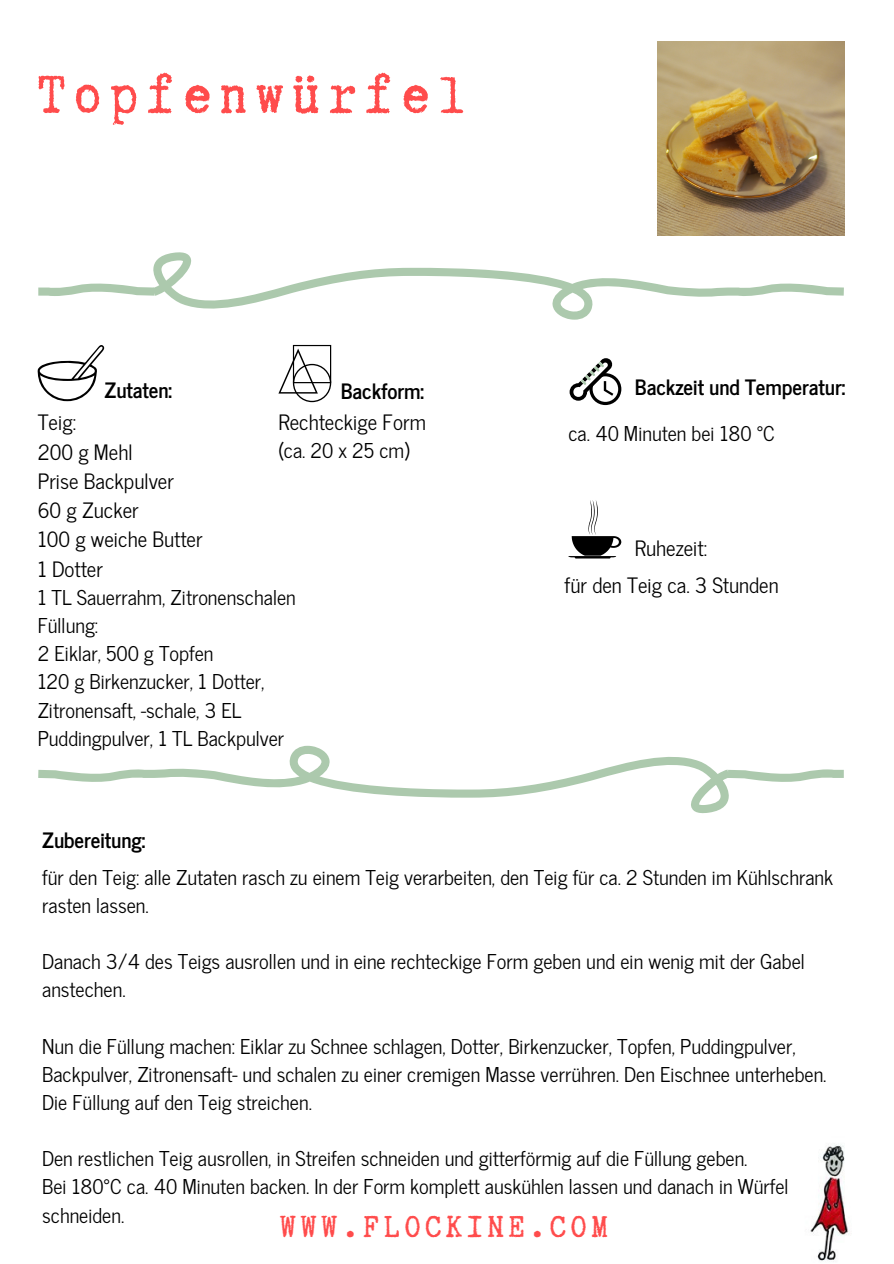
<style>
.page{position:relative;width:894px;height:1264px;background:#fff}
.page>*{position:absolute;margin:0;border:0;box-sizing:border-box;transform-origin:0 0}
.t1{font:63px "Truetypewriter Polygl OTT";letter-spacing:.13em;color:#ff4c4c}
.t2{font:36px "Truetypewriter Polygl OTT";letter-spacing:.13em;color:#ff4c4c}
.t3{font:21px/29.2px "News Cycle";color:#000}
.t4{font:700 21px "News Cycle";color:#000}
.t5{font:20.25px/28.2px "News Cycle";color:#000}
</style>
<div class="page">
<img style="left:810px;top:1143px;width:39px;height:118px">
<svg style="left:38px;top:283px;width:115px;height:13px"></svg>
<svg style="left:153px;top:252px;width:690px;height:68px"></svg>
<img style="left:657px;top:41px;width:187px;height:194px">
<svg style="left:38px;top:345px;width:67px;height:57px"></svg>
<svg style="left:729px;top:769px;width:114px;height:13px"></svg>
<svg style="left:38px;top:745px;width:691px;height:69px"></svg>
<svg style="left:568px;top:500px;width:53px;height:58px"></svg>
<svg style="left:278px;top:345px;width:53px;height:57px"></svg>
<svg style="left:569px;top:358px;width:52px;height:47px"></svg>
<h1 class="t1" style="left:38px;top:62px;width:429px">Topfenwürfel</h1>
<p class="t4" style="left:104px;top:372px;width:69px">Zutaten:</p>
<p class="t3" style="left:38px;top:406px;width:166px">Teig:<br>200 g Mehl<br>Prise Backpulver<br>60 g Zucker<br>100 g weiche Butter<br>1 Dotter</p>
<p class="t5" style="left:38px;top:582px;width:259px">1 TL Sauerrahm, Zitronenschalen<br>Füllung:<br>2 Eiklar, 500 g Topfen<br>120 g Birkenzucker, 1 Dotter,<br>Zitronensaft, -schale, 3 EL<br>Puddingpulver, 1 TL Backpulver</p>
<p class="t4" style="left:341px;top:373px;width:85px">Backform:</p>
<p class="t3" style="left:278px;top:406px;width:149px">Rechteckige Form</p>
<p class="t5" style="left:278px;top:435px;width:132px">(ca. 20 x 25 cm)</p>
<p class="t4" style="left:634px;top:368px;width:212px">Backzeit und Temperatur:</p>
<p class="t5" style="left:568px;top:418px;width:208px">ca. 40 Minuten bei 180 °C</p>
<p class="t3" style="left:564px;top:529px;width:215px;line-height:36.5px;text-align:center">Ruhezeit:<br>für den Teig ca. 3 Stunden</p>
<p class="t4" style="left:42px;top:822px;width:105px">Zubereitung:</p>
<p class="t5" style="left:42px;top:861px;width:792px">für den Teig: alle Zutaten rasch zu einem Teig verarbeiten, den Teig für ca. 2 Stunden im Kühlschrank rasten lassen.</p>
<p class="t5" style="left:42px;top:946px;width:764px">Danach 3/4 des Teigs ausrollen und in eine rechteckige Form geben und ein wenig mit der Gabel anstechen.</p>
<p class="t5" style="left:42px;top:1030px;width:785px">Nun die Füllung machen: Eiklar zu Schnee schlagen, Dotter, Birkenzucker, Topfen, Puddingpulver,<br>Backpulver, Zitronensaft- und schalen zu einer cremigen Masse verrühren. Den Eischnee unterheben.<br>Die Füllung auf den Teig streichen.</p>
<p class="t5" style="left:42px;top:1143px;width:747px">Den restlichen Teig ausrollen, in Streifen schneiden und gitterförmig auf die Füllung geben.<br>Bei 180°C ca. 40 Minuten backen. In der Form komplett auskühlen lassen und danach in Würfel schneiden.</p>
<h2 class="t2" style="left:280px;top:1207px;width:329px">WWW.FLOCKINE.COM</h2>
</div>
